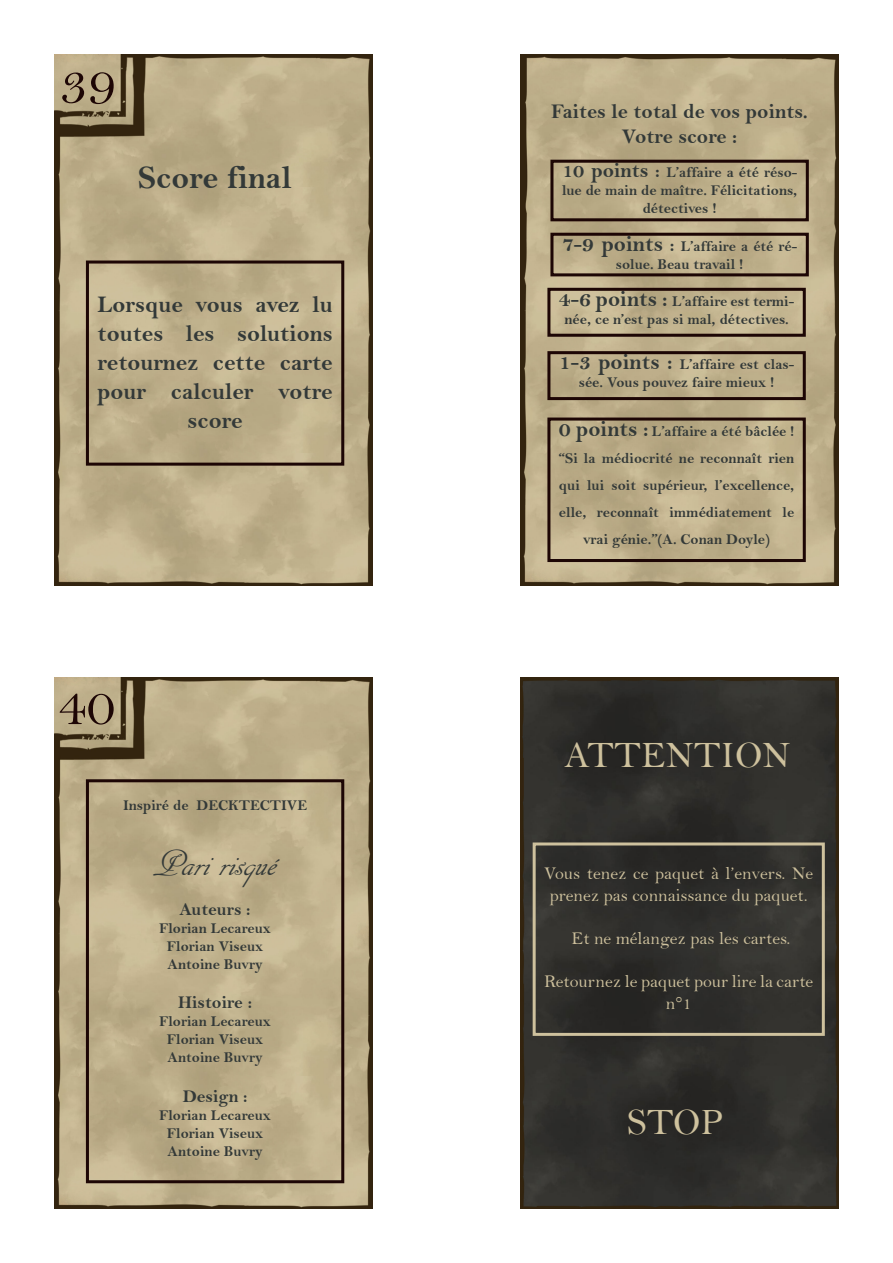
<style>
.page{position:relative;width:893px;height:1263px;background:#fff}
.page>*{position:absolute;margin:0;border:0;box-sizing:border-box;transform-origin:0 0}
.t1{font:57px "Bell";color:#1d0605}
.t2{font:39px "ARDECODE";color:#333938}
.t3{font:37.5px "Bell";color:#cec19d}
.t4{font:33px "Bell MT Bold";color:#333938}
.t5{font:24px/28.8px "Bell MT Bold";color:#333938;text-align:center}
.t6{font:21px "Bell MT Bold";color:#333938}
.t7{font:18px/21.6px "Bell";color:#cec19d;text-align:center}
.t8{font:18px "Bell MT Bold";color:#333938}
.t9{font:15px/18px "Bell MT Bold";color:#333938;text-align:center}
.s1{font-size:21px}
.s2{font-size:19.5px}
.s3{font-size:22.5px}
</style>
<div class="page">
<img style="left:54px;top:54px;width:319px;height:531px">
<div style="left:86px;top:260px;width:258px;height:206px;border:3px solid #1d0605"></div>
<img style="left:520px;top:54px;width:319px;height:531px">
<div style="left:550px;top:160px;width:259px;height:61px;border:3px solid #1d0605"></div>
<div style="left:550px;top:233px;width:259px;height:43px;border:3px solid #1d0605"></div>
<div style="left:547px;top:288px;width:259px;height:49px;border:3px solid #1d0605"></div>
<div style="left:547px;top:351px;width:259px;height:49px;border:3px solid #1d0605"></div>
<div style="left:547px;top:417px;width:259px;height:145px;border:3px solid #1d0605"></div>
<img style="left:54px;top:677px;width:319px;height:532px">
<div style="left:86px;top:779px;width:258px;height:404px;border:3px solid #1d0605"></div>
<img style="left:520px;top:677px;width:319px;height:532px">
<div style="left:533px;top:842px;width:292px;height:194px;border:3px solid #cec19d"></div>
<p class="t1" style="left:59px;top:51px;width:59px">39</p>
<p class="t4" style="left:138px;top:158px;width:155px">Score final</p>
<p class="t5" style="left:97px;top:290px;width:237px">Lorsque vous avez lu toutes les solutions retournez cette carte pour calculer votre score</p>
<p class="t1" style="left:58px;top:672px;width:58px">40</p>
<p class="t9" style="left:123px;top:796px;width:186px">Inspiré de DECKTECTIVE</p>
<p class="t2" style="left:153px;top:841px;width:126px">Pari risqué</p>
<p class="t8" style="left:180px;top:898px;width:73px">Auteurs :</p>
<p class="t9" style="left:159px;top:919px;width:113px">Florian Lecareux</p>
<p class="t9" style="left:167px;top:937px;width:98px">Florian Viseux</p>
<p class="t9" style="left:168px;top:955px;width:97px">Antoine Buvry</p>
<p class="t8" style="left:178px;top:992px;width:75px">Histoire :</p>
<p class="t9" style="left:159px;top:1012px;width:113px">Florian Lecareux</p>
<p class="t9" style="left:167px;top:1030px;width:98px">Florian Viseux</p>
<p class="t9" style="left:168px;top:1048px;width:97px">Antoine Buvry</p>
<p class="t8" style="left:183px;top:1085px;width:66px">Design :</p>
<p class="t9" style="left:159px;top:1106px;width:113px">Florian Lecareux</p>
<p class="t9" style="left:167px;top:1124px;width:98px">Florian Viseux</p>
<p class="t9" style="left:168px;top:1142px;width:97px">Antoine Buvry</p>
<p class="t6" style="left:551px;top:99px;width:258px">Faites le total de vos points.</p>
<p class="t6" style="left:622px;top:124px;width:117px">Votre score :</p>
<p class="t9" style="left:562px;top:163px;width:237px"><span class="s1">10 points</span> <span class="s2">:</span> L’affaire a été réso&shy;lue de main de maître. Félicitations, détectives !</p>
<p class="t9" style="left:562px;top:237px;width:237px"><span class="s3">7-9 points</span> <span class="s2">:</span> L’affaire a été ré&shy;solue. Beau travail !</p>
<p class="t9" style="left:559px;top:292px;width:237px"><span class="s3">4-6 points :</span> L’affaire est termi&shy;née, ce n’est pas si mal, détectives.</p>
<p class="t9" style="left:559px;top:355px;width:237px"><span class="s3">1-3 points :</span> L’affaire est clas&shy;sée. Vous pouvez faire mieux !</p>
<p class="t9" style="left:559px;top:417px;width:237px;line-height:27px"><span class="s3">0 points :</span> L’affaire a été bâclée ! “Si la médiocrité ne reconnaît rien qui lui soit supérieur, l’excellence, elle, reconnaît immédiatement le vrai génie.”(A. Conan Doyle)</p>
<p class="t3" style="left:564px;top:732px;width:227px">ATTENTION</p>
<p class="t7" style="left:544px;top:862px;width:271px">Vous tenez ce paquet à l’envers. Ne prenez pas connaissance du paquet.</p>
<p class="t7" style="left:572px;top:927px;width:220px">Et ne mélangez pas les cartes.</p>
<p class="t7" style="left:544px;top:970px;width:271px">Retournez le paquet pour lire la carte n°1</p>
<p class="t3" style="left:627px;top:1100px;width:98px">STOP</p>
</div>
